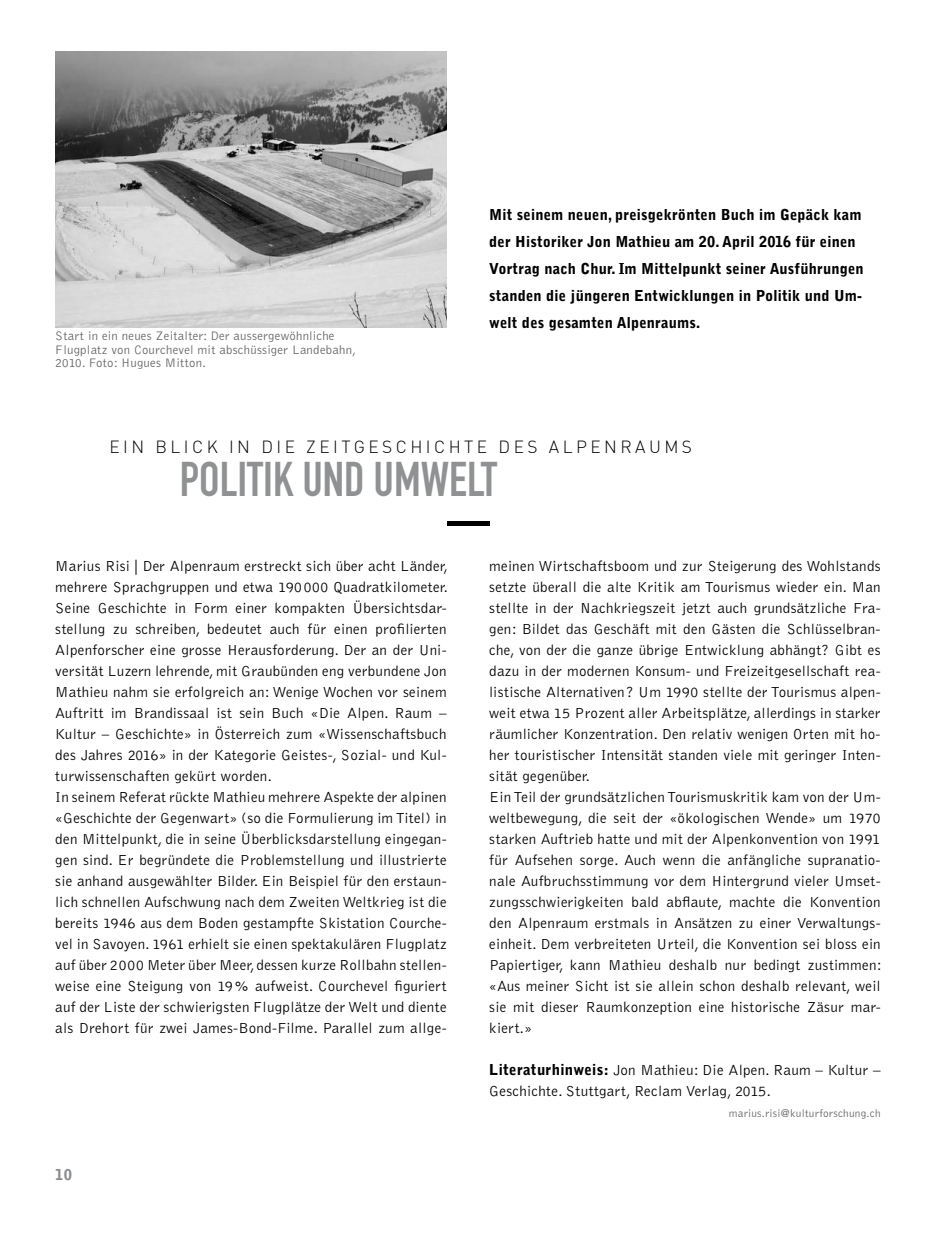
<style>
.page{position:relative;width:936px;height:1234px;background:#fff}
.page>*{position:absolute;margin:0;border:0;box-sizing:border-box;transform-origin:0 0}
.t1{font:48px "DIN Engschrift";color:#8f9193}
.t2{font:300 17.25px "DIN Pro";letter-spacing:.2em;color:#000}
.t3{font:300 15px/21px "Bell Gothic";letter-spacing:.02em;color:#000}
.t4{font:900 15px/27px "Bell Gothic";letter-spacing:.01em;color:#000}
.t5{font:900 15px "Bell Gothic";color:#8b8c8e}
.t6{font:300 12.75px/13.5px "Bell Gothic";letter-spacing:.02em;color:#646567}
.t7{font:300 11.25px "Bell Gothic";letter-spacing:.02em;color:#646567}
.s1{font-weight:900}
</style>
<div class="page">
<div style="left:446px;top:520px;width:43px;height:5px;background:#000"></div>
<img style="left:55px;top:51px;width:391px;height:276px">
<p class="t6" style="left:55px;top:329px;width:302px">Start in ein neues Zeitalter: Der aussergewöhnliche<br>Flugplatz von Courchevel mit abschüssiger Landebahn,<br>2010. Foto: Hugues Mitton.</p>
<p class="t4" style="left:489px;top:201px;width:376px">Mit seinem neuen, preisgekrönten Buch im Gepäck kam der Historiker Jon Mathieu am 20. April 2016 für einen Vortrag nach Chur. Im Mittelpunkt seiner Ausführungen standen die jüngeren Entwicklungen in Politik und Um&shy;welt des gesamten Alpenraums.</p>
<p class="t2" style="left:109px;top:435px;width:584px">EIN BLICK IN DIE ZEITGESCHICHTE DES ALPENRAUMS</p>
<h1 class="t1" style="left:180px;top:450px;width:319px">POLITIK UND UMWELT</h1>
<p class="t3" style="left:55px;top:555px;width:394px">Marius Risi | Der Alpenraum erstreckt sich über acht Länder, mehrere Sprachgruppen und etwa 190000 Quadratkilometer.<br>Seine Geschichte in Form einer kompakten Übersichtsdar&shy;stellung zu schreiben, bedeutet auch für einen profilierten Alpenforscher eine grosse Herausforderung. Der an der Uni&shy;versität Luzern lehrende, mit Graubünden eng verbundene Jon Mathieu nahm sie erfolgreich an: Wenige Wochen vor seinem Auftritt im Brandissaal ist sein Buch «Die Alpen. Raum – Kultur – Geschichte» in Österreich zum «Wissenschaftsbuch des Jahres 2016» in der Kategorie Geistes-, Sozial- und Kul&shy;turwissenschaften gekürt worden.<br>In seinem Referat rückte Mathieu mehrere Aspekte der alpinen «Geschichte der Gegenwart» (so die Formulierung im Titel) in den Mittelpunkt, die in seine Überblicksdarstellung eingegan&shy;gen sind. Er begründete die Problemstellung und illustrierte sie anhand ausgewählter Bilder. Ein Beispiel für den erstaun&shy;lich schnellen Aufschwung nach dem Zweiten Weltkrieg ist die bereits 1946 aus dem Boden gestampfte Skistation Courche&shy;vel in Savoyen. 1961 erhielt sie einen spektakulären Flugplatz auf über 2000 Meter über Meer, dessen kurze Rollbahn stellen&shy;weise eine Steigung von 19% aufweist. Courchevel figuriert auf der Liste der schwierigsten Flugplätze der Welt und diente als Drehort für zwei James-Bond-Filme. Parallel zum allge-</p>
<p class="t3" style="left:489px;top:555px;width:394px">meinen Wirtschaftsboom und zur Steigerung des Wohlstands setzte überall die alte Kritik am Tourismus wieder ein. Man stellte in der Nachkriegszeit jetzt auch grundsätzliche Fra&shy;gen: Bildet das Geschäft mit den Gästen die Schlüsselbran&shy;che, von der die ganze übrige Entwicklung abhängt? Gibt es dazu in der modernen Konsum- und Freizeitgesellschaft rea&shy;listische Alternativen? Um 1990 stellte der Tourismus alpen&shy;weit etwa 15 Prozent aller Arbeitsplätze, allerdings in starker räumlicher Konzentration. Den relativ wenigen Orten mit ho&shy;her touristischer Intensität standen viele mit geringer Inten&shy;sität gegenüber.<br>Ein Teil der grundsätzlichen Tourismuskritik kam von der Um&shy;weltbewegung, die seit der «ökologischen Wende» um 1970 starken Auftrieb hatte und mit der Alpenkonvention von 1991 für Aufsehen sorge. Auch wenn die anfängliche supranatio&shy;nale Aufbruchsstimmung vor dem Hintergrund vieler Umset&shy;zungsschwierigkeiten bald abflaute, machte die Konvention den Alpenraum erstmals in Ansätzen zu einer Verwaltungs&shy;einheit. Dem verbreiteten Urteil, die Konvention sei bloss ein Papiertiger, kann Mathieu deshalb nur bedingt zustimmen: «Aus meiner Sicht ist sie allein schon deshalb relevant, weil sie mit dieser Raumkonzeption eine historische Zäsur mar&shy;kiert.»</p>
<p class="t3" style="left:489px;top:1059px;width:393px"><span class="s1">Literaturhinweis:</span> Jon Mathieu: Die Alpen. Raum – Kultur –<br>Geschichte. Stuttgart, Reclam Verlag, 2015.</p>
<p class="t7" style="left:729px;top:1107px;width:153px">marius.risi@kulturforschung.ch</p>
<p class="t5" style="left:55px;top:1165px;width:18px">10</p>
</div>
